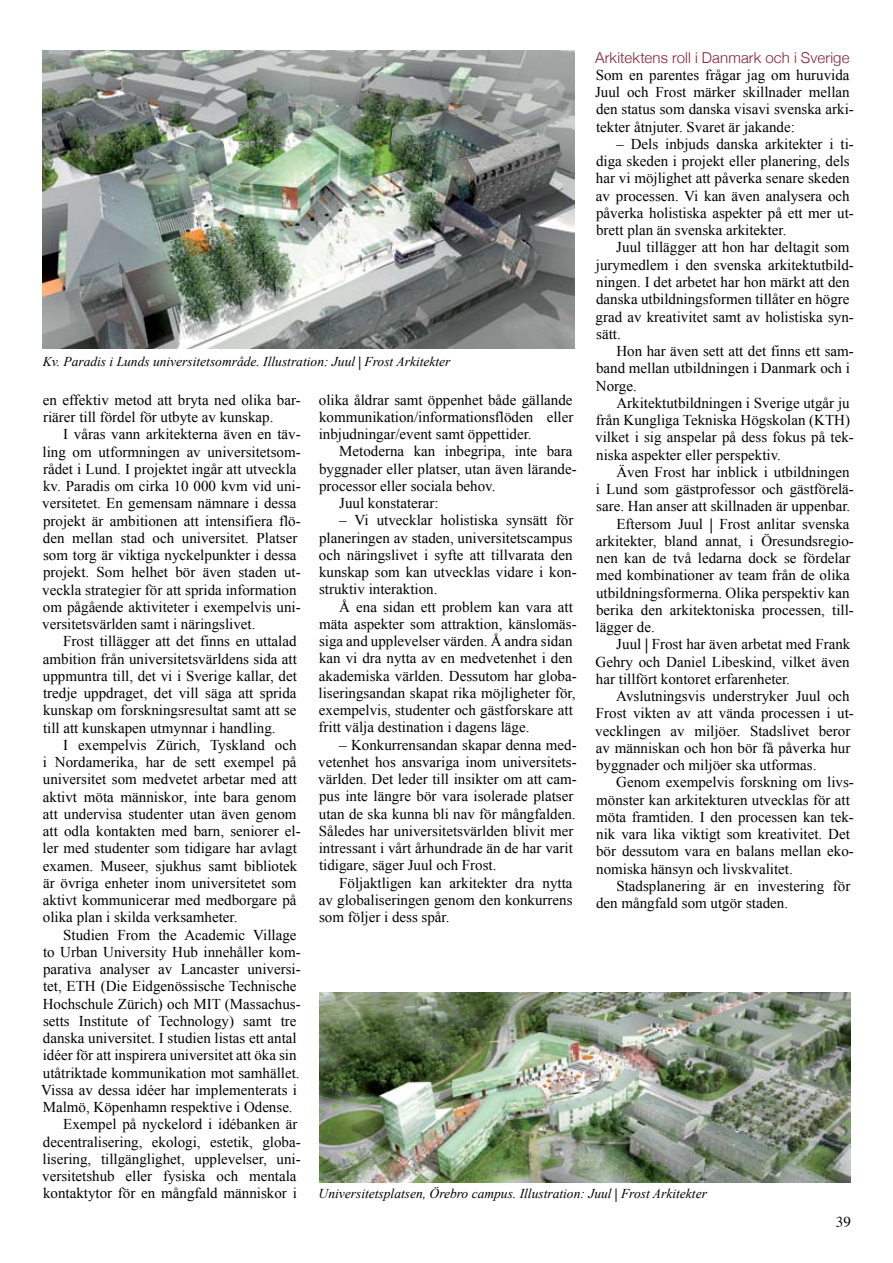
<style>
.page{position:relative;width:893px;height:1263px;background:#fff}
.page>*{position:absolute;margin:0;border:0;box-sizing:border-box;transform-origin:0 0}
.t1{font:15px/17.2px "Times New Roman";color:#000}
.t2{font:300 15px "Helvetica Neue";letter-spacing:.01em;color:#862236}
.t3{font:15px "Times";color:#000}
.t4{font:italic 13.5px "Times New Roman";color:#000}
</style>
<div class="page">
<img style="left:43px;top:50px;width:531px;height:299px">
<img style="left:319px;top:992px;width:531px;height:190px">
<p class="t2" style="left:595px;top:48px;width:256px">Arkitektens roll i Danmark och i Sverige</p>
<p class="t1" style="left:595px;top:66px;width:260px">Som en parentes frågar jag om huruvida Juul och Frost märker skillnader mellan den status som danska visavi svenska arki&shy;tekter åtnjuter. Svaret är jakande:</p>
<p class="t1" style="left:596px;top:135px;width:259px;text-indent:20px">– Dels inbjuds danska arkitekter i ti&shy;diga skeden i projekt eller planering, dels har vi möjlighet att påverka senare skeden av processen. Vi kan även analysera och påverka holistiska aspekter på ett mer ut&shy;brett plan än svenska arkitekter.</p>
<p class="t1" style="left:596px;top:239px;width:260px;text-indent:21px">Juul tillägger att hon har deltagit som jurymedlem i den svenska arkitektutbild&shy;ningen. I det arbetet har hon märkt att den danska utbildningsformen tillåter en högre grad av kreativitet samt av holistiska syn&shy;sätt.</p>
<p class="t1" style="left:596px;top:342px;width:260px;text-indent:20px">Hon har även sett att det finns ett sam&shy;band mellan utbildningen i Danmark och i<br>Norge.</p>
<p class="t1" style="left:595px;top:394px;width:260px;text-indent:21px">Arkitektutbildningen i Sverige utgår ju från Kungliga Tekniska Högskolan (KTH) vilket i sig anspelar på dess fokus på tek&shy;niska aspekter eller perspektiv.</p>
<p class="t1" style="left:616px;top:463px;width:235px">Även Frost har inblick i utbildningen</p>
<p class="t1" style="left:596px;top:480px;width:259px">i Lund som gästprofessor och gästförelä-</p>
<p class="t1" style="left:596px;top:497px;width:256px">sare. Han anser att skillnaden är uppenbar.</p>
<p class="t1" style="left:616px;top:515px;width:235px">Eftersom Juul Frost anlitar svenska</p>
<p class="t1" style="left:596px;top:532px;width:259px">arkitekter, bland annat, i Öresundsregio-</p>
<p class="t1" style="left:596px;top:549px;width:256px">nen kan de två ledarna dock se fördelar</p>
<p class="t1" style="left:596px;top:566px;width:255px">med kombinationer av team från de olika</p>
<p class="t1" style="left:596px;top:584px;width:255px">utbildningsformerna. Olika perspektiv kan</p>
<p class="t1" style="left:596px;top:601px;width:259px">berika den arkitektoniska processen, til -</p>
<p class="t1" style="left:596px;top:618px;width:61px">lägger de.</p>
<p class="t1" style="left:616px;top:635px;width:236px">Juul Frost har även arbetat med Frank</p>
<p class="t1" style="left:596px;top:653px;width:256px">Gehry och Daniel Libeskind, vilket även</p>
<p class="t1" style="left:596px;top:670px;width:196px">har tillfört kontoret erfarenheter.</p>
<p class="t1" style="left:616px;top:687px;width:235px">Avslutningsvis understryker Juul och</p>
<p class="t1" style="left:596px;top:704px;width:260px">Frost vikten av att vända processen i ut-</p>
<p class="t1" style="left:595px;top:722px;width:257px">vecklingen av miljöer. Stadslivet beror</p>
<p class="t1" style="left:596px;top:739px;width:256px">av människan och hon bör få påverka hur</p>
<p class="t1" style="left:596px;top:756px;width:222px">byggnader och miljöer ska utformas.</p>
<p class="t1" style="left:616px;top:773px;width:239px">Genom exempelvis forskning om livs-</p>
<p class="t1" style="left:596px;top:791px;width:255px">mönster kan arkitekturen utvecklas för att</p>
<p class="t1" style="left:596px;top:808px;width:259px">möta framtiden. I den processen kan tek-</p>
<p class="t1" style="left:596px;top:825px;width:255px">nik vara lika viktigt som kreativitet. Det</p>
<p class="t1" style="left:596px;top:842px;width:259px">bör dessutom vara en balans mellan eko-</p>
<p class="t1" style="left:596px;top:860px;width:198px">nomiska hänsyn och livskvalitet.</p>
<p class="t1" style="left:616px;top:877px;width:236px">Stadsplanering är en investering för</p>
<p class="t1" style="left:596px;top:894px;width:194px">den mångfald som utgör staden.</p>
<p class="t4" style="left:43px;top:352px;width:409px">Kv. Paradis i Lunds universitetsområde. Illustration: Juul Frost Arkitekter</p>
<p class="t1" style="left:319px;top:391px;width:256px;text-align:justify">olika åldrar samt öppenhet både gällande kommunikation/informationsflöden eller inbjudningar/event samt öppettider.</p>
<p class="t1" style="left:339px;top:442px;width:235px">Metoderna kan inbegripa, inte bara</p>
<p class="t1" style="left:319px;top:460px;width:259px">byggnader eller platser, utan även lärande-</p>
<p class="t1" style="left:319px;top:477px;width:178px">processor eller sociala behov.</p>
<p class="t1" style="left:339px;top:494px;width:101px">Juul konstaterar:</p>
<p class="t1" style="left:319px;top:511px;width:259px;text-indent:20px">– Vi utvecklar holistiska synsätt för planeringen av staden, universitetscampus och näringslivet i syfte att tillvarata den kunskap som kan utvecklas vidare i kon&shy;struktiv interaktion.</p>
<p class="t1" style="left:319px;top:598px;width:260px;text-indent:21px">Å ena sidan ett problem kan vara att mäta aspekter som attraktion, känslomäs&shy;siga and upplevelser värden. Å andra sidan kan vi dra nytta av en medvetenhet i den akademiska världen. Dessutom har globa&shy;liseringsandan skapat rika möjligheter för, exempelvis, studenter och gästforskare att fritt välja destination i dagens läge.</p>
<p class="t1" style="left:318px;top:736px;width:260px;text-indent:21px">– Konkurrensandan skapar denna med&shy;vetenhet hos ansvariga inom universitets&shy;världen. Det leder till insikter om att cam&shy;pus inte längre bör vara isolerade platser utan de ska kunna bli nav för mångfalden.<br>Således har universitetsvärlden blivit mer intressant i vårt århundrade än de har varit tidigare, säger Juul och Frost.</p>
<p class="t1" style="left:319px;top:874px;width:255px;text-align:justify;text-indent:20px">Följaktligen kan arkitekter dra nytta av globaliseringen genom den konkurrens som följer i dess spår.</p>
<p class="t1" style="left:43px;top:391px;width:259px">en effektiv metod att bryta ned olika bar&shy;riärer till fördel för utbyte av kunskap.</p>
<p class="t1" style="left:42px;top:425px;width:260px;text-indent:21px">I våras vann arkitekterna även en täv&shy;ling om utformningen av universitetsom&shy;rådet i Lund. I projektet ingår att utveckla kv. Paradis om cirka 10 000 kvm vid uni&shy;versitetet. En gemensam nämnare i dessa projekt är ambitionen att intensifiera flö&shy;den mellan stad och universitet. Platser som torg är viktiga nyckelpunkter i dessa projekt. Som helhet bör även staden ut&shy;veckla strategier för att sprida information om pågående aktiviteter i exempelvis uni&shy;versitetsvärlden samt i näringslivet.</p>
<p class="t1" style="left:43px;top:632px;width:255px;text-align:justify;text-indent:20px">Frost tillägger att det finns en uttalad ambition från universitetsvärldens sida att uppmuntra till, det vi i Sverige kallar, det tredje uppdraget, det vill säga att sprida kunskap om forskningsresultat samt att se till att kunskapen utmynnar i handling.</p>
<p class="t1" style="left:43px;top:736px;width:260px;text-indent:21px">I exempelvis Zürich, Tyskland och i Nordamerika, har de sett exempel på universitet som medvetet arbetar med att aktivt möta människor, inte bara genom att undervisa studenter utan även genom att odla kontakten med barn, seniorer el&shy;ler med studenter som tidigare har avlagt examen. Museer, sjukhus samt bibliotek är övriga enheter inom universitetet som aktivt kommunicerar med medborgare på olika plan i skilda verksamheter.</p>
<p class="t1" style="left:63px;top:926px;width:235px">Studien From the Academic Village</p>
<p class="t1" style="left:43px;top:943px;width:259px">to Urban University Hub innehåller kom-</p>
<p class="t1" style="left:43px;top:960px;width:259px">parativa analyser av Lancaster universi-</p>
<p class="t1" style="left:43px;top:977px;width:255px">tet, ETH (Die Eidgenössische Technische</p>
<p class="t1" style="left:43px;top:995px;width:260px">Hochschule Zürich) och MIT (Massachus-</p>
<p class="t1" style="left:43px;top:1012px;width:255px">setts Institute of Technology) samt tre</p>
<p class="t1" style="left:43px;top:1029px;width:255px">danska universitet. I studien listas ett antal</p>
<p class="t1" style="left:43px;top:1046px;width:255px">idéer för att inspirera universitet att öka sin</p>
<p class="t1" style="left:43px;top:1064px;width:258px">utåtriktade kommunikation mot samhället.</p>
<p class="t1" style="left:41px;top:1081px;width:257px">Vissa av dessa idéer har implementerats i</p>
<p class="t1" style="left:43px;top:1098px;width:251px">Malmö, Köpenhamn respektive i Odense.</p>
<p class="t1" style="left:63px;top:1115px;width:236px">Exempel på nyckelord i idébanken är</p>
<p class="t1" style="left:43px;top:1133px;width:259px">decentralisering, ekologi, estetik, globa-</p>
<p class="t1" style="left:43px;top:1150px;width:260px">lisering, tillgänglighet, upplevelser, uni-</p>
<p class="t1" style="left:42px;top:1167px;width:256px">versitetshub eller fysiska och mentala</p>
<p class="t1" style="left:43px;top:1184px;width:255px">kontaktytor för en mångfald människor i</p>
<p class="t4" style="left:319px;top:1184px;width:390px">Universitetsplatsen, Örebro campus. Illustration: Juul Frost Arkitekter</p>
<p class="t3" style="left:836px;top:1208px;width:16px">39</p>
</div>
